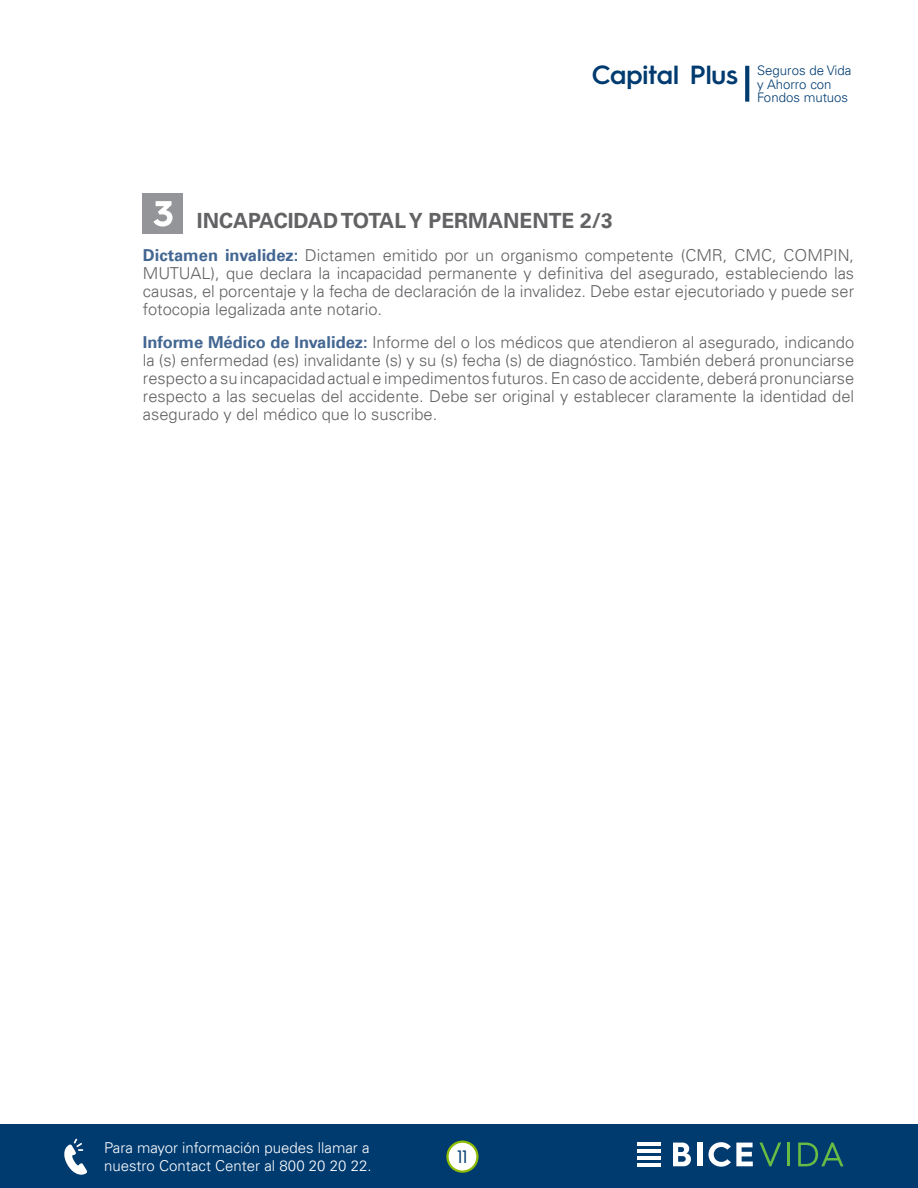
<style>
.page{position:relative;width:918px;height:1188px;background:#fff}
.page>*{position:absolute;margin:0;border:0;box-sizing:border-box;transform-origin:0 0}
.t1{font:600 26.4px "Hurme Geometric Sans 3";color:#003b70}
.t2{font:700 21px "Univers LT";color:#636366}
.t3{font:18px "Hurme Geometric Sans 3";color:#003b70}
.t4{font:300 16.5px/18px "Univers LT";color:#636366;text-align:justify}
.t5{font:300 15px "Univers LT";color:#fff}
.t6{font:300 13.2px/13.2px "Univers LT";color:#003b70}
.s1{font-weight:700;color:#436692}
</style>
<div class="page">
<div style="left:143px;top:194px;width:40px;height:40px;background:#939598"></div>
<svg style="left:153px;top:201px;width:20px;height:26px"></svg>
<svg style="left:745px;top:66px;width:4px;height:36px"></svg>
<div style="left:0;top:1125px;width:918px;height:63px;background:#003b70"></div>
<svg style="left:759px;top:1143px;width:22px;height:23px"></svg>
<hr style="left:787px;top:1143px;width:3px;height:23px;background:#68bb45">
<svg style="left:798px;top:1143px;width:46px;height:23px"></svg>
<hr style="left:637px;top:1143px;width:24px;height:3px;background:#fff">
<hr style="left:637px;top:1149px;width:24px;height:4px;background:#fff">
<hr style="left:637px;top:1156px;width:24px;height:4px;background:#fff">
<hr style="left:637px;top:1163px;width:24px;height:3px;background:#fff">
<svg style="left:673px;top:1143px;width:18px;height:23px"></svg>
<div style="left:697px;top:1143px;width:5px;height:23px;background:#fff"></div>
<svg style="left:709px;top:1142px;width:44px;height:25px"></svg>
<svg style="left:64px;top:1139px;width:23px;height:36px"></svg>
<div style="left:447px;top:1142px;width:30px;height:30px;background:#fff;border-radius:50%"></div>
<div style="left:446px;top:1141px;width:33px;height:32px;border:2px solid #8dbb00;border-radius:50%"></div>
<p class="t1" style="left:592px;top:56px;width:148px">Capital Plus</p>
<p class="t6" style="left:757px;top:64px;width:96px">Seguros de Vida y Ahorro con<br>Fondos mutuos</p>
<p class="t2" style="left:197px;top:208px;width:418px">INCAPACIDAD TOTAL Y PERMANENTE 2/3</p>
<p class="t4" style="left:143px;top:246px;width:713px"><span class="s1">Dictamen invalidez:</span> Dictamen emitido por un organismo competente (CMR, CMC, COMPIN, MUTUAL), que declara la incapacidad permanente y definitiva del asegurado, estableciendo las causas, el porcentaje y la fecha de declaración de la invalidez. Debe estar ejecutoriado y puede ser fotocopia legalizada ante notario.</p>
<p class="t4" style="left:143px;top:333px;width:713px"><span class="s1">Informe Médico de Invalidez:</span> Informe del o los médicos que atendieron al asegurado, indicando la (s) enfermedad (es) invalidante (s) y su (s) fecha (s) de diagnóstico. También deberá pronunciarse respecto a su incapacidad actual e impedimentos futuros. En caso de accidente, deberá pronunciarse respecto a las secuelas del accidente. Debe ser original y establecer claramente la identidad del asegurado y del médico que lo suscribe.</p>
<p class="t5" style="left:104px;top:1138px;width:267px">Para mayor información puedes llamar a</p>
<p class="t5" style="left:104px;top:1156px;width:269px">nuestro Contact Center al 800 20 20 22.</p>
<p class="t3" style="left:457px;top:1144px;width:12px">11</p>
</div>
